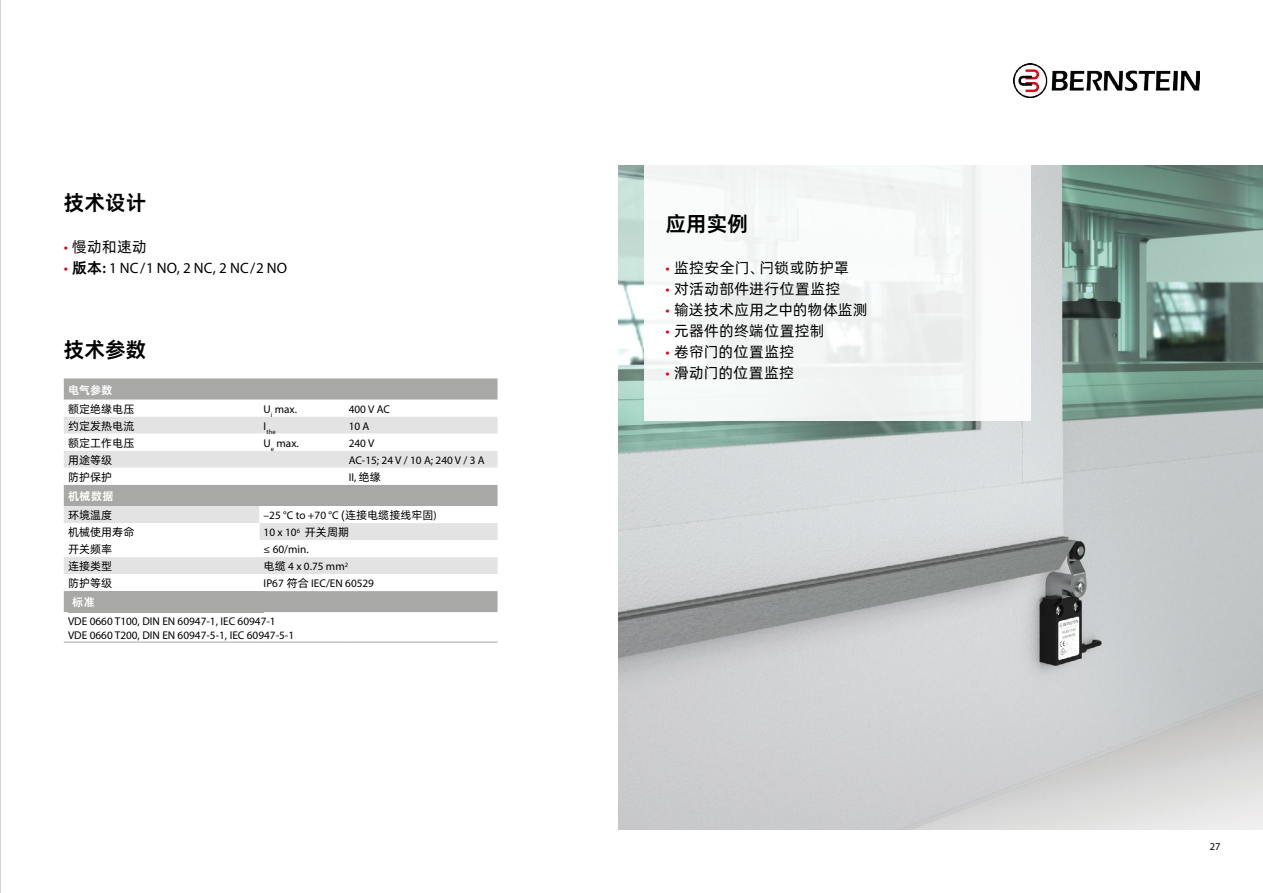
<style>
.page{position:relative;width:1263px;height:893px;background:#fff}
.page>*{position:absolute;margin:0;border:0;box-sizing:border-box;transform-origin:0 0}
.t1{font:21px "Alibaba Pu Hui Ti 2 85 Bold";color:#000}
.t2{font:15px "Alibaba Pu Hui Ti 2 55 Regular";letter-spacing:.02em;color:#000}
.t3{font:15px "Myriad Pro";letter-spacing:.005em;color:#000}
.t4{font:11.25px/13.5px "Myriad Pro";color:#000}
.t5{font:11.25px "Alibaba Pu Hui Ti 2 55 Regular";color:#000}
.t6{font:11.25px "Alibaba Pu Hui Ti 2 85 Bold";letter-spacing:.035em;color:#fff}
.t7{font:10.5px "Myriad Pro";color:#000}
.t8{font:6.6px "Myriad Pro";color:#000}
.s1{font-family:"Myriad Pro";color:#e30413}
.s2{color:#e30413}
.s3{font-family:"Alibaba Pu Hui Ti 2 85 Bold"}
.s4{font-weight:600}
.s5{font-family:"Alibaba Pu Hui Ti 2 55 Regular"}
</style>
<div class="page">
<hr style="left:0;top:0;width:1px;height:893px;background:#a8a8a7">
<img style="left:619px;top:166px;width:644px;height:663px">
<div style="left:644px;top:162px;width:387px;height:259px;background:#f5f8f7"></div>
<svg style="left:64px;top:378px;width:433px;height:22px;background:#ababaa"></svg>
<div style="left:64px;top:417px;width:433px;height:17px;background:#e3e3e3"></div>
<svg style="left:64px;top:451px;width:433px;height:191px"></svg>
<hr style="left:64px;top:642px;width:195px;height:1px;background:#a8a8a7">
<hr style="left:259px;top:642px;width:85px;height:1px;background:#a8a8a7">
<hr style="left:344px;top:642px;width:153px;height:1px;background:#a8a8a7">
<div style="left:68px;top:591px;width:196px;height:21px;background:#a8a8a7"></div>
<img style="left:1013px;top:64px;width:186px;height:34px">
<h1 class="t1" style="left:64px;top:186px;width:84px">技术设计</h1>
<h2 class="t2" style="left:64px;top:235px;width:85px"><span class="s1">•</span> 慢动和速动</h2>
<h2 class="t3" style="left:64px;top:259px;width:225px"><span class="s2">•</span> <span class="s3">版本</span><span class="s4">:</span> 1 NC/1 NO, 2 NC, 2 NC/2 NO</h2>
<h1 class="t1" style="left:64px;top:333px;width:84px">技术参数</h1>
<p class="t6" style="left:68px;top:381px;width:46px">电气参数</p>
<p class="t5" style="left:68px;top:401px;width:68px">额定绝缘电压</p>
<p class="t4" style="left:264px;top:402px;width:35px">U<sub>i</sub> max.</p>
<p class="t4" style="left:349px;top:402px;width:43px">400 V AC</p>
<p class="t5" style="left:68px;top:418px;width:68px">约定发热电流</p>
<p class="t8" style="left:264px;top:427px;width:13px"><sup>I</sup>the</p>
<p class="t4" style="left:349px;top:419px;width:22px">10 A</p>
<p class="t5" style="left:68px;top:435px;width:68px">额定工作电压</p>
<p class="t4" style="left:264px;top:436px;width:37px">U<sub>e</sub> max.</p>
<p class="t4" style="left:349px;top:436px;width:27px">240 V</p>
<p class="t5" style="left:68px;top:452px;width:46px">用途等级</p>
<p class="t4" style="left:349px;top:453px;width:138px">AC-15; 24 V / 10 A; 240 V / 3 A</p>
<p class="t5" style="left:68px;top:469px;width:46px">防护保护</p>
<p class="t4" style="left:349px;top:470px;width:34px">II, <span class="s5">绝缘</span></p>
<p class="t6" style="left:68px;top:487px;width:47px">机械数据</p>
<p class="t5" style="left:68px;top:507px;width:46px">环境温度</p>
<p class="t4" style="left:264px;top:509px;width:175px">–25 °C to +70 °C <span class="s5">(连接电缆接线牢固</span>)</p>
<p class="t5" style="left:68px;top:524px;width:68px">机械使用寿命</p>
<p class="t4" style="left:264px;top:526px;width:87px">10 x 10<sup>6</sup> <span class="s5">开关周期</span></p>
<p class="t5" style="left:68px;top:541px;width:46px">开关频率</p>
<p class="t4" style="left:264px;top:543px;width:47px">≤ 60/min.</p>
<p class="t5" style="left:68px;top:558px;width:46px">连接类型</p>
<p class="t4" style="left:264px;top:560px;width:86px"><span class="s5">电缆</span> 4 x 0.75 mm<sup>2</sup></p>
<p class="t5" style="left:68px;top:575px;width:46px">防护等级</p>
<p class="t4" style="left:264px;top:577px;width:112px">IP67 <span class="s5">符合</span> IEC/EN 60529</p>
<p class="t6" style="left:72px;top:594px;width:24px">标准</p>
<p class="t4" style="left:68px;top:614px;width:228px">VDE 0660 T100, DIN EN 60947-1, IEC 60947-1<br>VDE 0660 T200, DIN EN 60947-5-1, IEC 60947-5-1</p>
<h1 class="t1" style="left:665px;top:207px;width:84px">应用实例</h1>
<h2 class="t2" style="left:665px;top:256px;width:185px"><span class="s1">•</span> 监控安全门、闩锁或防护罩</h2>
<h2 class="t2" style="left:665px;top:277px;width:176px"><span class="s1">•</span> 对活动部件进行位置监控</h2>
<h2 class="t2" style="left:665px;top:298px;width:204px"><span class="s1">•</span> 输送技术应用之中的物体监测</h2>
<h2 class="t2" style="left:665px;top:319px;width:161px"><span class="s1">•</span> 元器件的终端位置控制</h2>
<h2 class="t2" style="left:665px;top:340px;width:130px"><span class="s1">•</span> 卷帘门的位置监控</h2>
<h2 class="t2" style="left:665px;top:361px;width:130px"><span class="s1">•</span> 滑动门的位置监控</h2>
<p class="t7" style="left:1210px;top:840px;width:12px">27</p>
</div>
